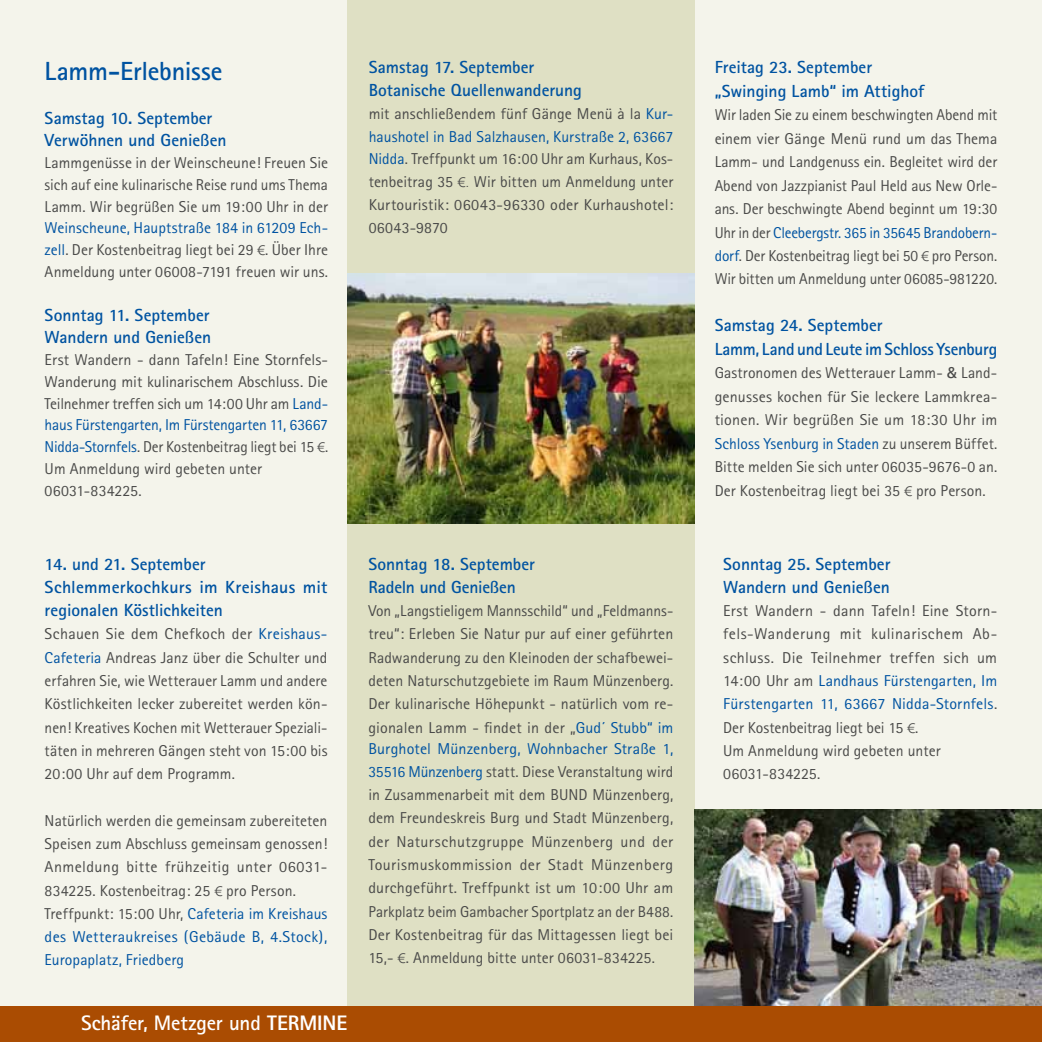
<style>
.page{position:relative;width:1042px;height:1042px;background:#f4f4eb}
.page>*{position:absolute;margin:0;border:0;box-sizing:border-box;transform-origin:0 0}
.t1{font:700 26.25px "Rotis Sans Serif";letter-spacing:-.015em;color:#0053a1}
.t2{font:700 21px "Rotis Sans Serif";letter-spacing:-.005em;color:#fff}
.t3{font:700 17.5px/23.3px "Rotis Sans Serif";letter-spacing:-.005em;color:#0053a1}
.t4{font:15.75px/23.3px "Rotis Sans Serif";letter-spacing:.005em;color:#4a4a49;text-align:justify}
.s1{color:#0053a1}
.s2{font-family:"Frutiger LT";font-weight:300;font-size:14px}
.s3{font-weight:800}
.s4{font-family:"Frutiger LT"}
</style>
<div class="page">
<div style="left:347px;top:0;width:347px;height:1042px;background:#dfe0c4"></div>
<img style="left:347px;top:273px;width:347px;height:250px">
<img style="left:695px;top:809px;width:347px;height:198px">
<div style="left:0;top:1007px;width:1042px;height:35px;background:#aa4c02"></div>
<h1 class="t1" style="left:45px;top:55px;width:179px">Lamm-Erlebnisse</h1>
<p class="t3" style="left:45px;top:107px;width:183px;line-height:21.9px">Samstag 10. September<br>Verwöhnen und Genießen</p>
<p class="t4" style="left:45px;top:151px;width:285px;line-height:21.9px">Lammgenüsse in der Weinscheune! Freuen Sie sich auf eine kulinarische Reise rund ums Thema Lamm. Wir begrüßen Sie um 19:00 Uhr in der</p>
<p class="t4" style="left:45px;top:217px;width:285px;line-height:21.9px"><span class="s1">Weinscheune, Hauptstraße 184 in 61209 Ech&shy;zell</span>. Der Kostenbeitrag liegt bei 29 <span class="s2">€</span>. Über Ihre Anmeldung unter 06008-7191 freuen wir uns.</p>
<p class="t3" style="left:45px;top:304px;width:168px;line-height:21.9px">Sonntag 11. September<br>Wandern und Genießen</p>
<p class="t4" style="left:45px;top:348px;width:285px;line-height:21.9px;text-align:left">Erst Wandern - dann Tafeln! Eine Stornfels-Wanderung mit kulinarischem Abschluss. Die Teilnehmer treffen sich um 14:00 Uhr am <span class="s1">Land&shy;haus Fürstengarten, Im Fürstengarten 11, 63667<br>Nidda-Stornfels</span>. Der Kostenbeitrag liegt bei 15 <span class="s2">€</span>.<br>Um Anmeldung wird gebeten unter 06031-834225.</p>
<p class="t3" style="left:369px;top:56px;width:215px;line-height:22.8px">Samstag 17. September<br>Botanische Quellenwanderung</p>
<p class="t4" style="left:369px;top:102px;width:306px;line-height:22.8px">mit anschließendem fünf Gänge Menü à la <span class="s1">Kur&shy;haushotel in Bad Salzhausen, Kurstraße 2, 63667<br>Nidda</span>. Treffpunkt um 16:00 Uhr am Kurhaus, Kos&shy;tenbeitrag 35 <span class="s2">€.</span> Wir bitten um Anmeldung unter Kurtouristik: 06043-96330 oder Kurhaushotel:<br>06043-9870</p>
<p class="t3" style="left:45px;top:552px;width:284px">14. und 21. September<br>Schlemmerkochkurs im Kreishaus mit regionalen Köstlichkeiten</p>
<p class="t4" style="left:45px;top:622px;width:284px">Schauen Sie dem Chefkoch der <span class="s1">Kreishaus-Cafeteria</span> Andreas Janz über die Schulter und erfahren Sie, wie Wetterauer Lamm und andere Köstlichkeiten lecker zubereitet werden kön&shy;nen! Kreatives Kochen mit Wetterauer Speziali&shy;täten in mehreren Gängen steht von 15:00 bis 20:00 Uhr auf dem Programm.</p>
<p class="t4" style="left:45px;top:808px;width:284px;text-align:left">Natürlich werden die gemeinsam zubereiteten Speisen zum Abschluss gemeinsam genossen!<br>Anmeldung bitte frühzeitig unter 06031- 834225. Kostenbeitrag: 25 <span class="s2">€</span> pro Person.<br>Treffpunkt: 15:00 Uhr, <span class="s1">Cafeteria im Kreishaus des Wetteraukreises (Gebäude B, 4.Stock), Europaplatz, Friedberg</span></p>
<h2 class="t2" style="left:81px;top:1009px;width:268px">Schäfer, Metzger und <span class="s3">TERMINE</span></h2>
<p class="t3" style="left:368px;top:552px;width:168px">Sonntag 18. September<br>Radeln und Genießen</p>
<p class="t4" style="left:368px;top:599px;width:306px">Von „Langstieligem Mannsschild“ und „Feldmanns&shy;treu“: Erleben Sie Natur pur auf einer geführten Radwanderung zu den Kleinoden der schafbewei&shy;deten Naturschutzgebiete im Raum Münzenberg.<br>Der kulinarische Höhepunkt - natürlich vom re&shy;gionalen Lamm - findet in der „<span class="s1">Gud´ Stubb“ im</span></p>
<p class="t4" style="left:368px;top:736px;width:306px"><span class="s1">Burghotel Münzenberg, Wohnbacher Straße 1, 35516 Münzenberg</span> statt. Diese Veranstaltung wird in Zusammenarbeit mit dem BUND Münzenberg, dem Freundeskreis Burg und Stadt Münzenberg, der Naturschutzgruppe Münzenberg und der Tourismuskommission der Stadt Münzenberg durchgeführt. Treffpunkt ist um 10:00 Uhr am Parkplatz beim Gambacher Sportplatz an der B488.<br>Der Kostenbeitrag für das Mittagessen liegt bei 15,- <span class="s2">€</span>. Anmeldung bitte unter 06031-834225.</p>
<p class="t3" style="left:715px;top:55px;width:211px">Freitag 23. September „Swinging Lamb“ im Attighof</p>
<p class="t4" style="left:715px;top:103px;width:284px">Wir laden Sie zu einem beschwingten Abend mit einem vier Gänge Menü rund um das Thema Lamm- und Landgenuss ein. Begleitet wird der Abend von Jazzpianist Paul Held aus New Orle&shy;ans. Der beschwingte Abend beginnt um 19:30<br>Uhr in der <span class="s1">Cleebergstr. 365 in 35645 Brandobern&shy;dorf</span>. Der Kostenbeitrag liegt bei 50 <span class="s2">€</span> pro Person.<br>Wir bitten um Anmeldung unter 06085-981220.</p>
<p class="t3" style="left:715px;top:313px;width:284px">Samstag 24. September<br>Lamm, Land und Leute im Schloss Ysenburg</p>
<p class="t4" style="left:715px;top:361px;width:284px">Gastronomen des Wetterauer Lamm- <span class="s4">&amp;</span> Land&shy;genusses kochen für Sie leckere Lammkrea&shy;tionen. Wir begrüßen Sie um 18:30 Uhr im <span class="s1">Schloss Ysenburg in Staden</span> zu unserem Büffet.<br>Bitte melden Sie sich unter 06035-9676-0 an.<br>Der Kostenbeitrag liegt bei 35 <span class="s2">€</span> pro Person.</p>
<p class="t3" style="left:723px;top:552px;width:169px">Sonntag 25. September<br>Wandern und Genießen</p>
<p class="t4" style="left:723px;top:599px;width:276px;text-align:left">Erst Wandern - dann Tafeln! Eine Storn&shy;fels-Wanderung mit kulinarischem Ab&shy;schluss. Die Teilnehmer treffen sich um 14:00 Uhr am <span class="s1">Landhaus Fürstengarten, Im Fürstengarten 11, 63667 Nidda-Stornfels</span>.<br>Der Kostenbeitrag liegt bei 15 <span class="s2">€</span>.<br>Um Anmeldung wird gebeten unter 06031-834225.</p>
</div>
